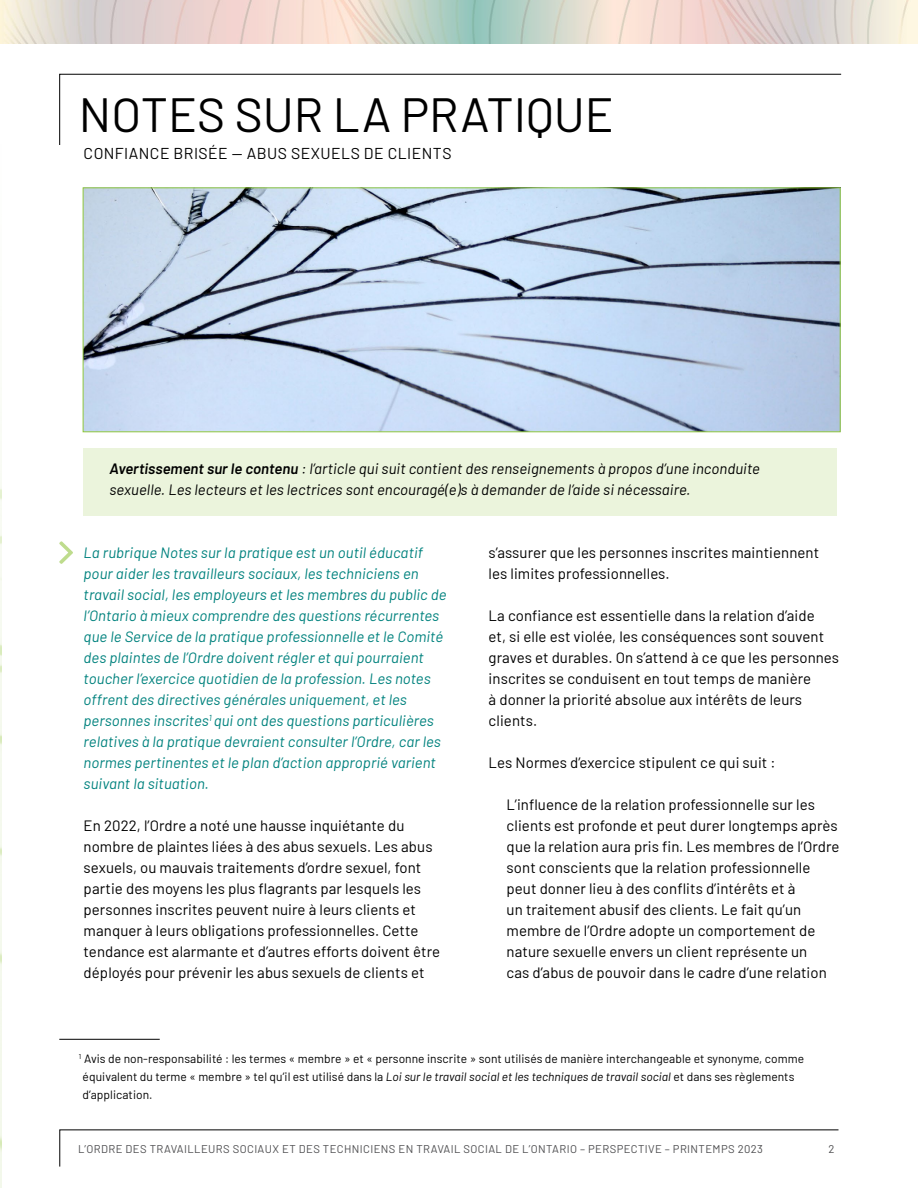
<style>
.page{position:relative;width:918px;height:1188px;background:#fff}
.page>*{position:absolute;margin:0;border:0;box-sizing:border-box;transform-origin:0 0}
.H1_Main_Heading{font:48px "Barlow";color:#000}
.H3_SubOption_3{font:15.75px "Barlow";letter-spacing:.03em;color:#000}
.Body_Copy{font:15px/21px "Barlow";letter-spacing:.005em;color:#000}
.Practice_Intro{font:italic 15px/21px "Barlow";letter-spacing:.005em;color:#00827e}
.Body_Copy-2{font:italic 15px/21px "Barlow";letter-spacing:.005em;color:#000}
.Body_Copy-3{font:12px/18px "Barlow";letter-spacing:.005em;color:#000}
.t1{font:11.25px "Barlow";letter-spacing:.035em;color:#4d4d4f}
.s1{font-weight:600}
.s2{font-style:italic}
</style>
<div class="page">
<img style="left:1px;top:0;width:917px;height:44px">
<svg style="left:59px;top:1129px;width:780px;height:38px"></svg>
<div style="left:84px;top:448px;width:753px;height:68px;background:#ebf4dc"></div>
<img style="left:0;top:0;width:1px;height:1188px">
<svg style="left:59px;top:73px;width:783px;height:72px"></svg>
<img style="left:85px;top:190px;width:753px;height:240px">
<div style="left:83px;top:188px;width:757px;height:244px;border:1px solid #92c83e"></div>
<svg style="left:59px;top:541px;width:14px;height:23px"></svg>
<hr style="left:59px;top:1039px;width:101px;height:1px;background:#000">
<p class="H1_Main_Heading" style="left:79px;top:80px;width:537px">NOTES SUR LA PRATIQUE</p>
<p class="H3_SubOption_3" style="left:84px;top:142px;width:369px">CONFIANCE BRISÉE — ABUS SEXUELS DE CLIENTS</p>
<p class="Body_Copy-2" style="left:110px;top:457px;width:652px"><span class="s1">Avertissement sur le contenu</span> : l’article qui suit contient des renseignements à propos d’une inconduite sexuelle. Les lecteurs et les lectrices sont encouragé(e)s à demander de l’aide si nécessaire.</p>
<p class="Practice_Intro" style="left:84px;top:541px;width:364px">La rubrique Notes sur la pratique est un outil éducatif pour aider les travailleurs sociaux, les techniciens en travail social, les employeurs et les membres du public de l’Ontario à mieux comprendre des questions récurrentes que le Service de la pratique professionnelle et le Comité des plaintes de l’Ordre doivent régler et qui pourraient toucher l’exercice quotidien de la profession. Les notes offrent des directives générales uniquement, et les personnes inscrites<sup>1</sup> qui ont des questions particulières relatives à la pratique devraient consulter l’Ordre, car les normes pertinentes et le plan d’action approprié varient suivant la situation.</p>
<p class="Body_Copy" style="left:84px;top:814px;width:358px">En 2022, l’Ordre a noté une hausse inquiétante du nombre de plaintes liées à des abus sexuels. Les abus sexuels, ou mauvais traitements d’ordre sexuel, font partie des moyens les plus flagrants par lesquels les personnes inscrites peuvent nuire à leurs clients et manquer à leurs obligations professionnelles. Cette tendance est alarmante et d’autres efforts doivent être déployés pour prévenir les abus sexuels de clients et</p>
<p class="Body_Copy" style="left:489px;top:541px;width:332px">s’assurer que les personnes inscrites maintiennent les limites professionnelles.</p>
<p class="Body_Copy" style="left:489px;top:604px;width:352px">La confiance est essentielle dans la relation d’aide<br>et, si elle est violée, les conséquences sont souvent graves et durables. On s’attend à ce que les personnes inscrites se conduisent en tout temps de manière<br>à donner la priorité absolue aux intérêts de leurs clients.</p>
<p class="Body_Copy" style="left:489px;top:751px;width:289px">Les Normes d’exercice stipulent ce qui suit :</p>
<p class="Body_Copy" style="left:507px;top:793px;width:334px">L’influence de la relation professionnelle sur les clients est profonde et peut durer longtemps après que la relation aura pris fin. Les membres de l’Ordre sont conscients que la relation professionnelle peut donner lieu à des conflits d’intérêts et à<br>un traitement abusif des clients. Le fait qu’un membre de l’Ordre adopte un comportement de nature sexuelle envers un client représente un<br>cas d’abus de pouvoir dans le cadre d’une relation</p>
<p class="Body_Copy-3" style="left:83px;top:1049px;width:723px;text-indent:-4px"><sup>1</sup> Avis de non-responsabilité : les termes « membre » et « personne inscrite » sont utilisés de manière interchangeable et synonyme, comme équivalent du terme « membre » tel qu’il est utilisé dans la <span class="s2">Loi sur le travail social et les techniques de travail social</span> et dans ses règlements d’application.</p>
<p class="t1" style="left:78px;top:1140px;width:687px">L’ORDRE DES TRAVAILLEURS SOCIAUX ET DES TECHNICIENS EN TRAVAIL SOCIAL DE L’ONTARIO – PERSPECTIVE – PRINTEMPS 2023</p>
<p class="t1" style="left:828px;top:1140px;width:8px">2</p>
</div>
